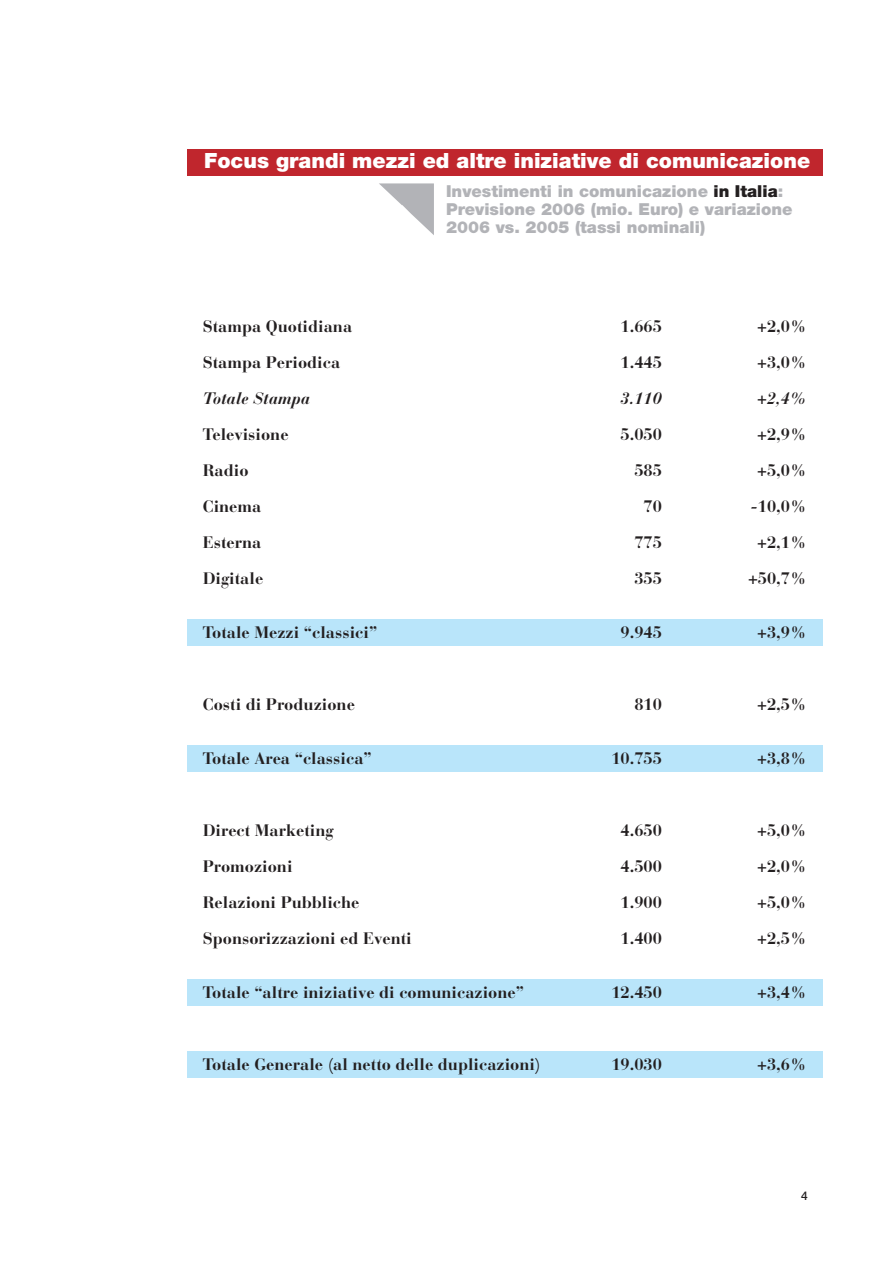
<style>
.page{position:relative;width:893px;height:1263px;background:#fff}
.page>*{position:absolute;margin:0;border:0;box-sizing:border-box;transform-origin:0 0}
.t1{font:900 21px "Helvetica Neue";color:#fff}
.t2{font:700 16.5px "Bauer Bodoni";color:#231f20}
.t3{font:900 16.5px/18px "Helvetica Neue";color:#b2b3b7}
.t4{font:italic 700 16.5px "Bauer Bodoni";color:#231f20}
.t5{font:500 12px "Helvetica Neue";color:#231f20}
.s1{color:#231f20}
</style>
<div class="page">
<div style="left:187px;top:1051px;width:636px;height:27px;background:#b9e5fa"></div>
<div style="left:187px;top:619px;width:636px;height:26px;background:#b9e5fa"></div>
<div style="left:187px;top:746px;width:636px;height:26px;background:#b9e5fa"></div>
<div style="left:187px;top:979px;width:636px;height:27px;background:#b9e5fa"></div>
<svg style="left:379px;top:183px;width:55px;height:52px"></svg>
<div style="left:187px;top:149px;width:636px;height:26px;background:#c0262d"></div>
<p class="t1" style="left:204px;top:148px;width:608px">Focus grandi mezzi ed altre iniziative di comunicazione</p>
<p class="t3" style="left:446px;top:182px;width:348px">Investimenti in comunicazione <span class="s1">in Italia</span>:<br>Previsione 2006 (mio. Euro) e variazione<br>2006 vs. 2005 (tassi nominali)</p>
<p class="t2" style="left:203px;top:316px;width:151px">Stampa Quotidiana</p>
<p class="t2" style="left:621px;top:316px;width:43px">1.665</p>
<p class="t2" style="left:757px;top:316px;width:51px">+2,0%</p>
<p class="t2" style="left:203px;top:352px;width:139px">Stampa Periodica</p>
<p class="t2" style="left:621px;top:352px;width:43px">1.445</p>
<p class="t2" style="left:757px;top:352px;width:51px">+3,0%</p>
<p class="t4" style="left:203px;top:388px;width:109px">Totale Stampa</p>
<p class="t4" style="left:621px;top:388px;width:43px">3.110</p>
<p class="t4" style="left:757px;top:388px;width:51px">+2,4%</p>
<p class="t2" style="left:203px;top:424px;width:87px">Televisione</p>
<p class="t2" style="left:621px;top:424px;width:43px">5.050</p>
<p class="t2" style="left:757px;top:424px;width:51px">+2,9%</p>
<p class="t2" style="left:203px;top:460px;width:47px">Radio</p>
<p class="t2" style="left:634px;top:460px;width:29px">585</p>
<p class="t2" style="left:757px;top:460px;width:51px">+5,0%</p>
<p class="t2" style="left:203px;top:496px;width:60px">Cinema</p>
<p class="t2" style="left:644px;top:496px;width:20px">70</p>
<p class="t2" style="left:751px;top:496px;width:57px">-10,0%</p>
<p class="t2" style="left:203px;top:532px;width:60px">Esterna</p>
<p class="t2" style="left:634px;top:532px;width:29px">775</p>
<p class="t2" style="left:757px;top:532px;width:51px">+2,1%</p>
<p class="t2" style="left:203px;top:568px;width:62px">Digitale</p>
<p class="t2" style="left:634px;top:568px;width:29px">355</p>
<p class="t2" style="left:748px;top:568px;width:60px">+50,7%</p>
<p class="t2" style="left:203px;top:622px;width:176px">Totale Mezzi “classici”</p>
<p class="t2" style="left:621px;top:622px;width:43px">9.945</p>
<p class="t2" style="left:757px;top:622px;width:51px">+3,9%</p>
<p class="t2" style="left:203px;top:694px;width:154px">Costi di Produzione</p>
<p class="t2" style="left:634px;top:694px;width:29px">810</p>
<p class="t2" style="left:757px;top:694px;width:51px">+2,5%</p>
<p class="t2" style="left:203px;top:748px;width:171px">Totale Area “classica”</p>
<p class="t2" style="left:611px;top:748px;width:52px">10.755</p>
<p class="t2" style="left:757px;top:748px;width:51px">+3,8%</p>
<p class="t2" style="left:203px;top:820px;width:133px">Direct Marketing</p>
<p class="t2" style="left:621px;top:820px;width:43px">4.650</p>
<p class="t2" style="left:757px;top:820px;width:51px">+5,0%</p>
<p class="t2" style="left:203px;top:856px;width:91px">Promozioni</p>
<p class="t2" style="left:621px;top:856px;width:43px">4.500</p>
<p class="t2" style="left:757px;top:856px;width:51px">+2,0%</p>
<p class="t2" style="left:203px;top:892px;width:158px">Relazioni Pubbliche</p>
<p class="t2" style="left:621px;top:892px;width:43px">1.900</p>
<p class="t2" style="left:757px;top:892px;width:51px">+5,0%</p>
<p class="t2" style="left:203px;top:928px;width:211px">Sponsorizzazioni ed Eventi</p>
<p class="t2" style="left:621px;top:928px;width:43px">1.400</p>
<p class="t2" style="left:757px;top:928px;width:51px">+2,5%</p>
<p class="t2" style="left:203px;top:982px;width:323px">Totale “altre iniziative di comunicazione”</p>
<p class="t2" style="left:611px;top:982px;width:52px">12.450</p>
<p class="t2" style="left:757px;top:982px;width:51px">+3,4%</p>
<p class="t2" style="left:203px;top:1054px;width:339px">Totale Generale (al netto delle duplicazioni)</p>
<p class="t2" style="left:611px;top:1054px;width:52px">19.030</p>
<p class="t2" style="left:757px;top:1054px;width:51px">+3,6%</p>
<p class="t5" style="left:801px;top:1188px;width:8px">4</p>
</div>
